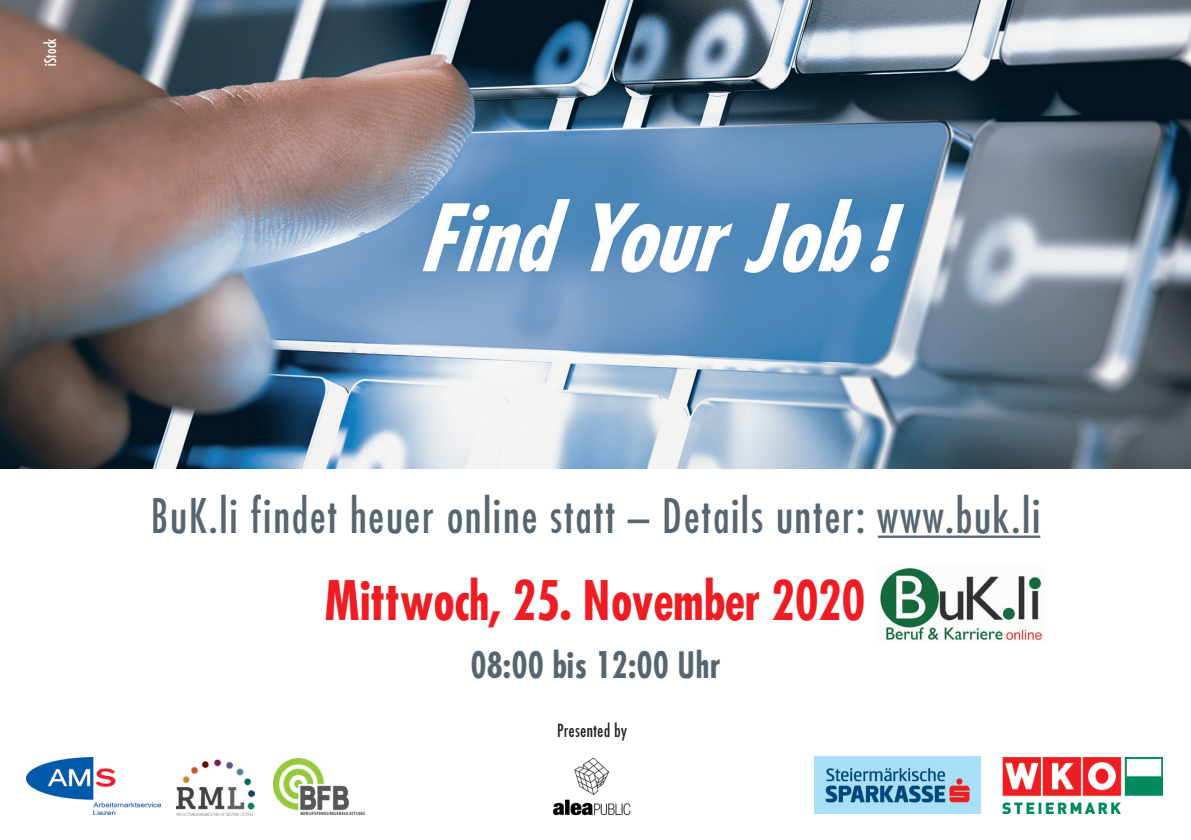
<style>
.page{position:relative;width:1191px;height:840px;background:#fff}
.page>*{position:absolute;margin:0;border:0;box-sizing:border-box;transform-origin:0 0}
.t1{font:700 condensed 52.8px "Futura";color:#ee1d23;scale:.91 1}
.t2{font:condensed 46.2px "Futura";letter-spacing:.055em;color:#576571;scale:.91 1}
.t3{font:700 condensed 35.2px "Futura";letter-spacing:.02em;color:#576571;scale:.91 1}
.t4{font:condensed 17.6px "Futura";letter-spacing:.035em;color:#231f20;scale:.91 1}
.t5{font:condensed 15.4px "Futura";letter-spacing:.04em;color:#fff;scale:.91 1}
</style>
<div class="page">
<img style="left:0;top:0;width:1191px;height:468px">
<hr style="left:878px;top:535px;width:162px;height:2px;background:#576571">
<img style="left:880px;top:568px;width:162px;height:73px">
<img style="left:552px;top:757px;width:79px;height:58px">
<img style="left:273px;top:758px;width:92px;height:56px">
<img style="left:27px;top:757px;width:133px;height:56px">
<img style="left:176px;top:759px;width:79px;height:56px">
<img style="left:814px;top:756px;width:166px;height:56px">
<img style="left:1002px;top:757px;width:160px;height:56px">
<p class="t5" style="left:41px;top:66px;width:32px;rotate:-90deg">iStock</p>
<p class="t2" style="left:151px;top:486px;width:979px">BuK.li findet heuer online statt – Details unter: www.buk.li</p>
<p class="t1" style="left:325px;top:566px;width:594px">Mittwoch, 25. November 2020</p>
<p class="t3" style="left:471px;top:642px;width:275px">08:00 bis 12:00 Uhr</p>
<p class="t4" style="left:557px;top:718px;width:78px">Presented by</p>
</div>
